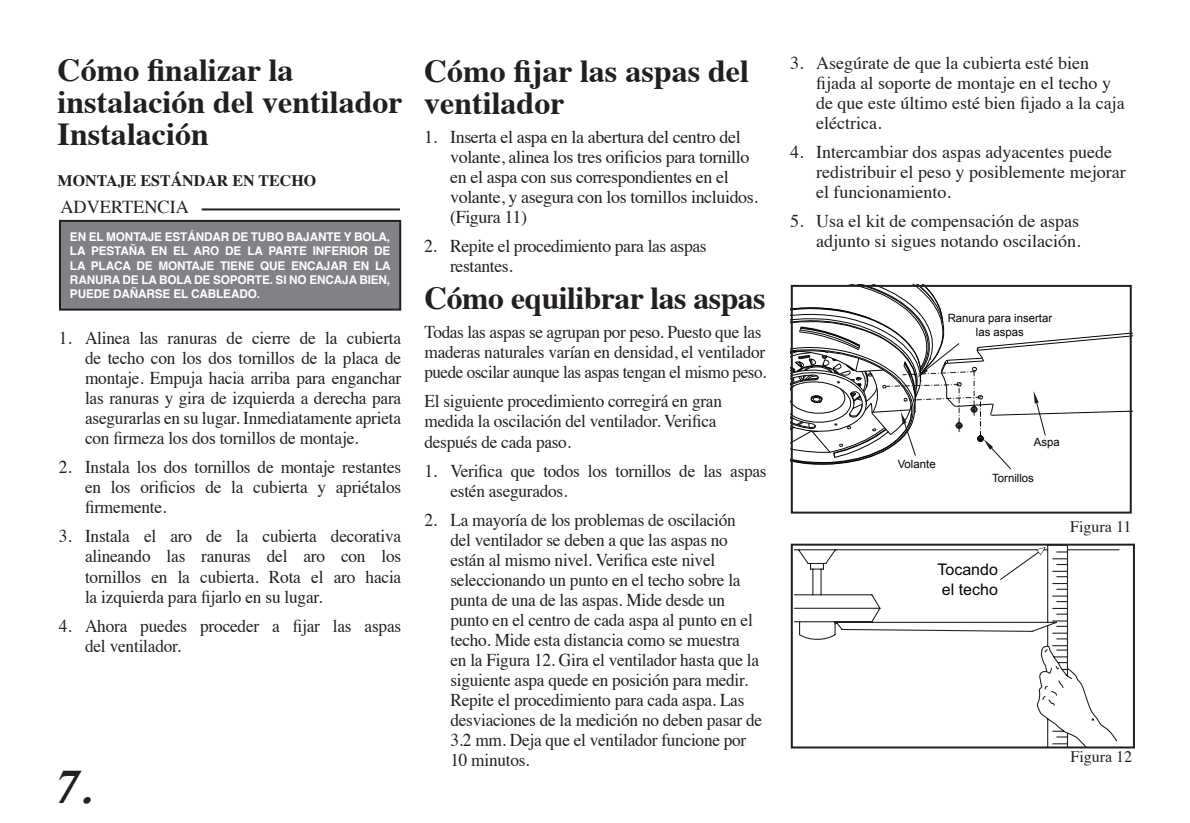
<style>
.page{position:relative;width:1190px;height:823px;background:#fff}
.page>*{position:absolute;margin:0;border:0;box-sizing:border-box;transform-origin:0 0}
.t1{font:italic 700 48px "Times";color:#231f20}
.t2{font:700 32px/32px "Times";color:#231f20}
.t3{font:18.2px "Times";color:#231f20}
.t4{font:18px/20px "Times";letter-spacing:-.015em;color:#231f20;scale:.96 1}
.t5{font:18px/20px "Times";letter-spacing:-.015em;color:#231f20}
.t6{font:700 16px "Times";color:#231f20}
.t7{font:16px "Times";color:#231f20}
.t8{font:16px/19.2px "Arial";color:#050504}
.t9{font:700 12px/14.4px "Helvetica";letter-spacing:-.01em;color:#fff;text-align:justify}
.t10{font:11.4px/13.6px "Arial";color:#040503;text-align:center}
</style>
<div class="page">
<svg style="left:793px;top:546px;width:326px;height:199px"></svg>
<svg style="left:1037px;top:547px;width:7px;height:7px"></svg>
<div style="left:790px;top:543px;width:344px;height:205px;border:2px solid #231f20"></div>
<div style="left:60px;top:221px;width:340px;height:88px;background:#808285"></div>
<div style="left:59px;top:220px;width:342px;height:90px;border:2px solid #231f20"></div>
<hr style="left:202px;top:208px;width:198px;height:2px;background:#231f20">
<svg style="left:793px;top:285px;width:339px;height:185px"></svg>
<div style="left:790px;top:285px;width:341px;height:228px;border:2px solid #231f20"></div>
<h2 class="t2" style="left:58px;top:51px;width:346px">Cómo finalizar la instalación del ventilador<br>Instalación</h2>
<p class="t6" style="left:58px;top:165px;width:260px">MONTAJE ESTÁNDAR EN TECHO</p>
<p class="t3" style="left:60px;top:190px;width:130px">ADVERTENCIA</p>
<p class="t9" style="left:70px;top:229px;width:322px">EN EL MONTAJE ESTÁNDAR DE TUBO BAJANTE Y BOLA, LA PESTAÑA EN EL ARO DE LA PARTE INFERIOR DE LA PLACA DE MONTAJE TIENE QUE ENCAJAR EN LA RANURA DE LA BOLA DE SOPORTE. SI NO ENCAJA BIEN, PUEDE DAÑARSE EL CABLEADO.</p>
<p class="t4" style="left:85px;top:326px;width:331px;text-align:justify;text-indent:-26px">1. Alinea las ranuras de cierre de la cubierta de techo con los dos tornillos de la placa de montaje. Empuja hacia arriba para enganchar las ranuras y gira de izquierda a derecha para asegurarlas en su lugar. Inmediatamente aprieta con firmeza los dos tornillos de montaje.</p>
<p class="t4" style="left:85px;top:455px;width:331px;text-align:justify;text-indent:-26px">2. Instala los dos tornillos de montaje restantes en los orificios de la cubierta y apriétalos firmemente.</p>
<p class="t4" style="left:85px;top:524px;width:331px;text-align:justify;text-indent:-26px">3. Instala el aro de la cubierta decorativa alineando las ranuras del aro con los tornillos en la cubierta. Rota el aro hacia la izquierda para fijarlo en su lugar.</p>
<p class="t4" style="left:85px;top:613px;width:331px;text-indent:-26px">4. Ahora puedes proceder a fijar las aspas del ventilador.</p>
<h1 class="t1" style="left:57px;top:741px;width:37px">7.</h1>
<h2 class="t2" style="left:424px;top:51px;width:326px">Cómo fijar las aspas del ventilador</h2>
<p class="t5" style="left:450px;top:125px;width:309px;text-indent:-26px">1. Inserta el aspa en la abertura del centro del volante, alinea los tres orificios para tornillo en el aspa con sus correspondientes en el volante, y asegura con los tornillos incluidos. (Figura 11)</p>
<p class="t5" style="left:450px;top:234px;width:258px;text-indent:-26px">2. Repite el procedimiento para las aspas restantes.</p>
<h2 class="t2" style="left:424px;top:279px;width:342px">Cómo equilibrar las aspas</h2>
<p class="t4" style="left:424px;top:321px;width:357px">Todas las aspas se agrupan por peso. Puesto que las maderas naturales varían en densidad, el ventilador puede oscilar aunque las aspas tengan el mismo peso.</p>
<p class="t4" style="left:424px;top:390px;width:311px">El siguiente procedimiento corregirá en gran medida la oscilación del ventilador. Verifica después de cada paso.</p>
<p class="t4" style="left:450px;top:458px;width:331px;text-indent:-26px">1. Verifica que todos los tornillos de las aspas estén asegurados.</p>
<p class="t4" style="left:450px;top:507px;width:326px;text-indent:-26px">2. La mayoría de los problemas de oscilación<br>del ventilador se deben a que las aspas no están al mismo nivel. Verifica este nivel seleccionando un punto en el techo sobre la punta de una de las aspas. Mide desde un punto en el centro de cada aspa al punto en el techo. Mide esta distancia como se muestra<br>en la Figura 12. Gira el ventilador hasta que la siguiente aspa quede en posición para medir.<br>Repite el procedimiento para cada aspa. Las desviaciones de la medición no deben pasar de 3.2 mm. Deja que el ventilador funcione por 10 minutos.</p>
<p class="t5" style="left:816px;top:51px;width:310px;text-indent:-26px">3. Asegúrate de que la cubierta esté bien fijada al soporte de montaje en el techo y de que este último esté bien fijado a la caja eléctrica.</p>
<p class="t5" style="left:816px;top:140px;width:311px;text-indent:-26px">4. Intercambiar dos aspas adyacentes puede redistribuir el peso y posiblemente mejorar el funcionamiento.</p>
<p class="t5" style="left:790px;top:209px;width:292px;text-align:right">5. Usa el kit de compensación de aspas adjunto si sigues notando oscilación.</p>
<p class="t10" style="left:947px;top:311px;width:106px">Ranura para insertar las aspas</p>
<p class="t10" style="left:897px;top:457px;width:39px">Volante</p>
<p class="t10" style="left:1034px;top:435px;width:27px">Aspa</p>
<p class="t10" style="left:992px;top:470px;width:43px">Tornillos</p>
<p class="t8" style="left:937px;top:560px;width:62px">Tocando el techo</p>
<p class="t7" style="left:1070px;top:511px;width:63px">Figura 11</p>
<p class="t7" style="left:1070px;top:741px;width:63px">Figura 12</p>
</div>
